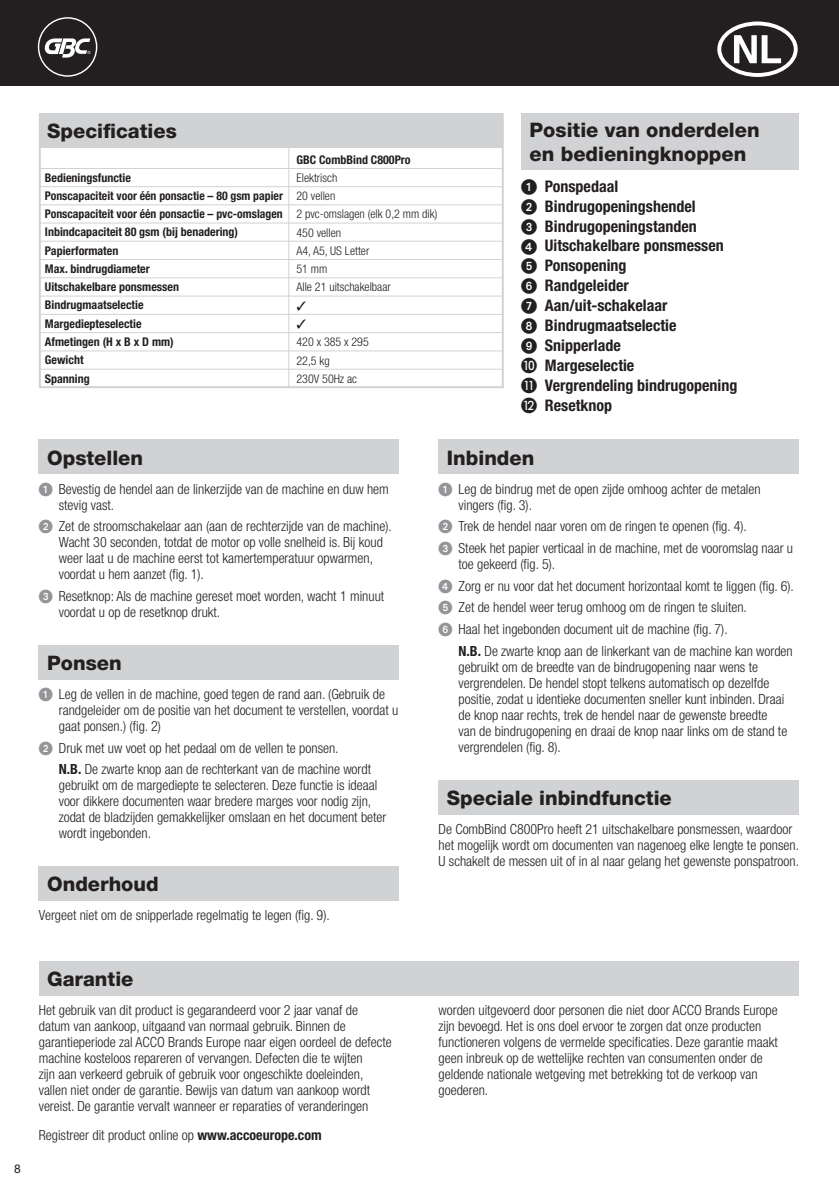
<style>
.page{position:relative;width:839px;height:1191px;background:#fff}
.page>*{position:absolute;margin:0;border:0;box-sizing:border-box;transform-origin:0 0}
.t1{font:800 20px/24px "Helvetica Neue";color:#231f20}
.t2{font:700 condensed 16px/20px "Helvetica Neue";color:#231f20}
.t3{font:300 condensed 14px/16px "Helvetica Neue";color:#231f20}
.t4{font:700 condensed 12px/18.2px "Helvetica Neue";color:#231f20}
.t5{font:300 condensed 12px/18.2px "Helvetica Neue";color:#231f20}
.t6{font:12px "Helvetica Neue";color:#231f20}
.s1{font-family:"European Pi One";font-weight:400;font-stretch:normal}
.s2{font-family:"European Pi One";font-weight:400;font-stretch:normal;color:#939598}
.s3{font-weight:700}
</style>
<div class="page">
<div style="left:0;top:0;width:839px;height:85px;background:#231f20"></div>
<svg style="left:38px;top:17px;width:59px;height:60px"></svg>
<div style="left:521px;top:114px;width:277px;height:56px;background:#d1d2d4"></div>
<div style="left:39px;top:440px;width:360px;height:34px;background:#d1d2d4"></div>
<div style="left:39px;top:645px;width:360px;height:34px;background:#d1d2d4"></div>
<div style="left:439px;top:440px;width:360px;height:34px;background:#d1d2d4"></div>
<div style="left:439px;top:780px;width:360px;height:34px;background:#d1d2d4"></div>
<div style="left:39px;top:867px;width:360px;height:34px;background:#d1d2d4"></div>
<div style="left:39px;top:114px;width:465px;height:274px;border:2px solid #d1d2d4"></div>
<div style="left:39px;top:114px;width:464px;height:34px;background:#d1d2d4"></div>
<hr style="left:288px;top:142px;width:1px;height:246px;background:#d1d2d4">
<hr style="left:40px;top:186px;width:462px;height:1px;background:#d1d2d4">
<hr style="left:40px;top:168px;width:462px;height:1px;background:#d1d2d4">
<hr style="left:40px;top:223px;width:462px;height:1px;background:#d1d2d4">
<hr style="left:40px;top:204px;width:462px;height:1px;background:#d1d2d4">
<hr style="left:40px;top:241px;width:462px;height:1px;background:#d1d2d4">
<hr style="left:40px;top:259px;width:462px;height:1px;background:#d1d2d4">
<hr style="left:40px;top:277px;width:462px;height:1px;background:#d1d2d4">
<hr style="left:40px;top:296px;width:462px;height:1px;background:#d1d2d4">
<hr style="left:40px;top:332px;width:462px;height:1px;background:#d1d2d4">
<hr style="left:40px;top:314px;width:462px;height:1px;background:#d1d2d4">
<hr style="left:40px;top:350px;width:462px;height:1px;background:#d1d2d4">
<hr style="left:40px;top:369px;width:462px;height:1px;background:#d1d2d4">
<div style="left:39px;top:961px;width:760px;height:34px;background:#d1d2d4"></div>
<h1 class="t1" style="left:47px;top:119px;width:131px">Specificaties</h1>
<p class="t4" style="left:45px;top:168px;width:239px">Bedieningsfunctie<br>Ponscapaciteit voor één ponsactie – 80 gsm papier<br>Ponscapaciteit voor één ponsactie – pvc-omslagen<br>Inbindcapaciteit 80 gsm (bij benadering)<br>Papierformaten<br>Max. bindrugdiameter<br>Uitschakelbare ponsmessen<br>Bindrugmaatselectie<br>Margediepteselectie<br>Afmetingen (H x B x D mm)<br>Gewicht<br>Spanning</p>
<p class="t4" style="left:296px;top:150px;width:116px">GBC CombBind C800Pro</p>
<p class="t5" style="left:296px;top:168px;width:142px">Elektrisch<br>20 vellen<br>2 pvc-omslagen (elk 0,2 mm dik)<br>450 vellen<br>A4, A5, US Letter<br>51 mm<br>Alle 21 uitschakelbaar</p>
<p class="t5" style="left:296px;top:333px;width:74px">420 x 385 x 295<br>22,5 kg<br>230V 50Hz ac</p>
<h1 class="t1" style="left:530px;top:118px;width:232px">Positie van onderdelen en bedieningknoppen</h1>
<p class="t2" style="left:521px;top:176px;width:218px"><span class="s1">1</span> Ponspedaal<br><span class="s1">2</span> Bindrugopeningshendel<br><span class="s1">3</span> Bindrugopeningstanden<br><span class="s1">4</span> Uitschakelbare ponsmessen<br><span class="s1">5</span> Ponsopening<br><span class="s1">6</span> Randgeleider<br><span class="s1">7</span> Aan/uit-schakelaar<br><span class="s1">8</span> Bindrugmaatselectie<br><span class="s1">9</span> Snipperlade<br><span class="s1">J</span> Margeselectie<br><span class="s1">K</span> Vergrendeling bindrugopening<br><span class="s1">L</span> Resetknop</p>
<h1 class="t1" style="left:47px;top:445px;width:97px">Opstellen</h1>
<p class="t3" style="left:59px;top:480px;width:331px;text-indent:-20px"><span class="s2">1</span> Bevestig de hendel aan de linkerzijde van de machine en duw hem stevig vast.</p>
<p class="t3" style="left:59px;top:518px;width:334px;text-indent:-20px"><span class="s2">2</span> Zet de stroomschakelaar aan (aan de rechterzijde van de machine).<br>Wacht 30 seconden, totdat de motor op volle snelheid is. Bij koud weer laat u de machine eerst tot kamertemperatuur opwarmen, voordat u hem aanzet (fig. 1).</p>
<p class="t3" style="left:59px;top:588px;width:327px;text-indent:-20px"><span class="s2">3</span> Resetknop: Als de machine gereset moet worden, wacht 1 minuut voordat u op de resetknop drukt.</p>
<h1 class="t1" style="left:47px;top:651px;width:76px">Ponsen</h1>
<p class="t3" style="left:59px;top:686px;width:341px;text-indent:-20px"><span class="s2">1</span> Leg de vellen in de machine, goed tegen de rand aan. (Gebruik de randgeleider om de positie van het document te verstellen, voordat u gaat ponsen.) (fig. 2)</p>
<p class="t3" style="left:59px;top:737px;width:314px;line-height:21.6px;text-indent:-20px"><span class="s2">2</span> Druk met uw voet op het pedaal om de vellen te ponsen.<br><span class="s3">N.B.</span> De zwarte knop aan de rechterkant van de machine wordt</p>
<p class="t3" style="left:59px;top:777px;width:329px">gebruikt om de margediepte te selecteren. Deze functie is ideaal voor dikkere documenten waar bredere marges voor nodig zijn, zodat de bladzijden gemakkelijker omslaan en het document beter wordt ingebonden.</p>
<h1 class="t1" style="left:47px;top:872px;width:113px">Onderhoud</h1>
<p class="t3" style="left:39px;top:907px;width:292px">Vergeet niet om de snipperlade regelmatig te legen (fig. 9).</p>
<h1 class="t1" style="left:447px;top:445px;width:89px">Inbinden</h1>
<p class="t3" style="left:459px;top:480px;width:304px;text-indent:-20px"><span class="s2">1</span> Leg de bindrug met de open zijde omhoog achter de metalen vingers (fig. 3).</p>
<p class="t3" style="left:439px;top:515px;width:356px;line-height:21.6px"><span class="s2">2</span> Trek de hendel naar voren om de ringen te openen (fig. 4).<br><span class="s2">3</span> Steek het papier verticaal in de machine, met de vooromslag naar u</p>
<p class="t3" style="left:439px;top:553px;width:357px;line-height:21.6px;text-indent:20px">toe gekeerd (fig. 5).<br><span class="s2">4</span> Zorg er nu voor dat het document horizontaal komt te liggen (fig. 6).<br><span class="s2">5</span> Zet de hendel weer terug omhoog om de ringen te sluiten.<br><span class="s2">6</span> Haal het ingebonden document uit de machine (fig. 7).</p>
<p class="t3" style="left:459px;top:642px;width:336px"><span class="s3">N.B.</span> De zwarte knop aan de linkerkant van de machine kan worden gebruikt om de breedte van de bindrugopening naar wens te vergrendelen. De hendel stopt telkens automatisch op dezelfde positie, zodat u identieke documenten sneller kunt inbinden. Draai de knop naar rechts, trek de hendel naar de gewenste breedte<br>van de bindrugopening en draai de knop naar links om de stand te vergrendelen (fig. 8).</p>
<h1 class="t1" style="left:447px;top:785px;width:226px">Speciale inbindfunctie</h1>
<p class="t3" style="left:439px;top:820px;width:362px">De CombBind C800Pro heeft 21 uitschakelbare ponsmessen, waardoor het mogelijk wordt om documenten van nagenoeg elke lengte te ponsen.<br>U schakelt de messen uit of in al naar gelang het gewenste ponspatroon.</p>
<p class="t6" style="left:14px;top:1161px;width:8px">8</p>
<h1 class="t1" style="left:47px;top:967px;width:88px">Garantie</h1>
<p class="t3" style="left:39px;top:1002px;width:354px">Het gebruik van dit product is gegarandeerd voor 2 jaar vanaf de datum van aankoop, uitgaand van normaal gebruik. Binnen de garantieperiode zal ACCO Brands Europe naar eigen oordeel de defecte machine kosteloos repareren of vervangen. Defecten die te wijten<br>zijn aan verkeerd gebruik of gebruik voor ongeschikte doeleinden, vallen niet onder de garantie. Bewijs van datum van aankoop wordt vereist. De garantie vervalt wanneer er reparaties of veranderingen</p>
<p class="t3" style="left:439px;top:1002px;width:341px">worden uitgevoerd door personen die niet door ACCO Brands Europe zijn bevoegd. Het is ons doel ervoor te zorgen dat onze producten functioneren volgens de vermelde specificaties. Deze garantie maakt geen inbreuk op de wettelijke rechten van consumenten onder de geldende nationale wetgeving met betrekking tot de verkoop van goederen.</p>
<p class="t3" style="left:39px;top:1127px;width:284px">Registreer dit product online op <span class="s3">www.accoeurope.com</span></p>
</div>
